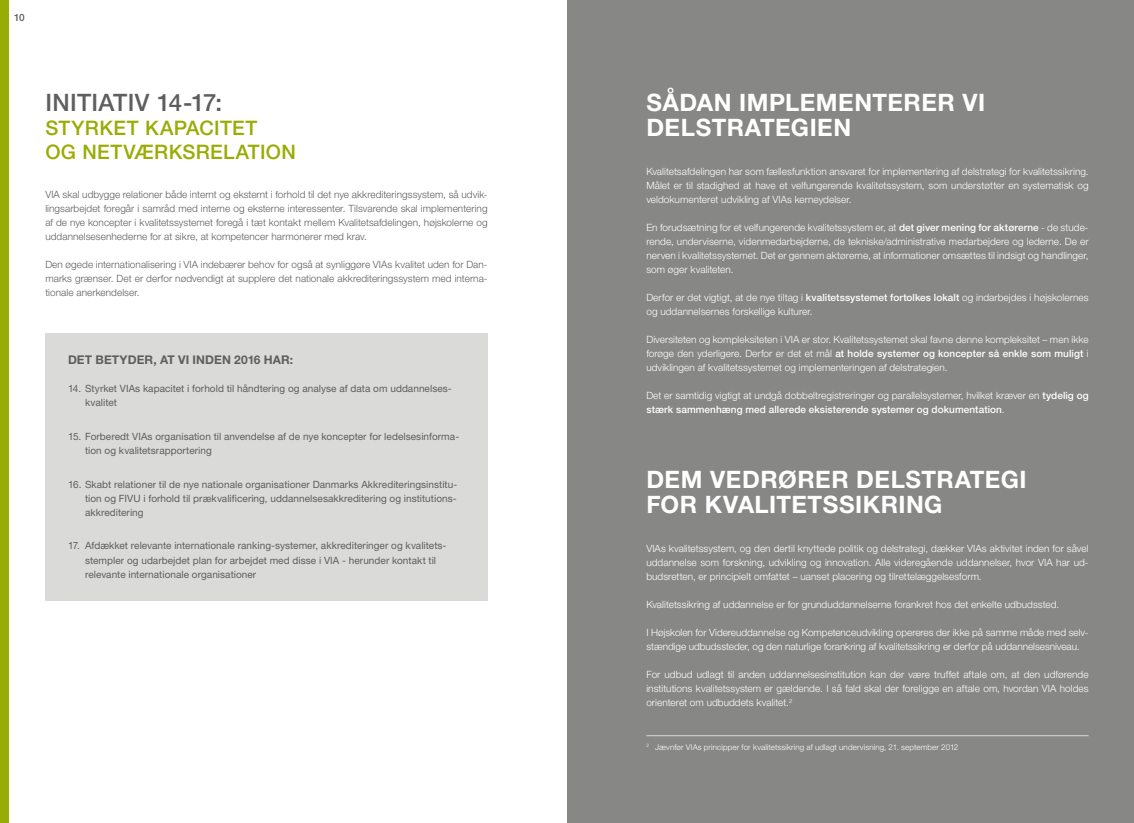
<style>
.page{position:relative;width:1134px;height:823px;background:#fff}
.page>*{position:absolute;margin:0;border:0;box-sizing:border-box;transform-origin:0 0}
.t1{font:700 24px/25px "Helvetica Neue LT Std";letter-spacing:.02em;color:#fff}
.t2{font:500 24px "Helvetica Neue LT Std";letter-spacing:.01em;color:#5e5e5e}
.t3{font:500 20px/24px "Helvetica Neue LT Std";letter-spacing:.02em;color:#99ac04}
.t4{font:700 12px "Helvetica Neue LT Std";letter-spacing:.005em;color:#5e5e5e}
.t5{font:300 10px/14px "Helvetica Neue LT Std";letter-spacing:.005em;color:#fff;text-align:justify}
.t6{font:10px/14px "Helvetica Neue LT Std";letter-spacing:.005em;color:#5e5e5e}
.t7{font:300 10px/14px "Helvetica Neue LT Std";letter-spacing:.005em;color:#5e5e5e;text-align:justify}
.t8{font:500 10px "Helvetica Neue LT Std";color:#5e5e5e}
.t9{font:300 8px "Helvetica Neue LT Std";letter-spacing:.015em;color:#fff}
.s1{font-weight:500}
</style>
<div class="page">
<div style="left:0;top:0;width:9px;height:822px;background:#99ac04"></div>
<div style="left:567px;top:0;width:567px;height:822px;background:#878786"></div>
<hr style="left:646px;top:735px;width:443px;height:1px;background:#dadad9">
<div style="left:45px;top:333px;width:443px;height:267px;background:#dadad9"></div>
<p class="t8" style="left:14px;top:12px;width:12px">10</p>
<h1 class="t2" style="left:45px;top:88px;width:178px">INITIATIV 14-17:</h1>
<h2 class="t3" style="left:45px;top:115px;width:252px">STYRKET KAPACITET<br>OG NETVÆRKSRELATION</h2>
<p class="t7" style="left:45px;top:187px;width:444px">VIA skal udbygge relationer både internt og eksternt i forhold til det nye akkrediteringssystem, så udvik&shy;lingsarbejdet foregår i samråd med interne og eksterne interessenter. Tilsvarende skal implementering af de nye koncepter i kvalitetssystemet foregå i tæt kontakt mellem Kvalitetsafdelingen, højskolerne og uddannelsesenhederne for at sikre, at kompetencer harmonerer med krav.</p>
<p class="t7" style="left:45px;top:257px;width:444px">Den øgede internationalisering i VIA indebærer behov for også at synliggøre VIAs kvalitet uden for Dan&shy;marks grænser. Det er derfor nødvendigt at supplere det nationale akkrediteringssystem med interna&shy;tionale anerkendelser.</p>
<p class="t4" style="left:68px;top:352px;width:227px">DET BETYDER, AT VI INDEN 2016 HAR:</p>
<p class="t6" style="left:85px;top:381px;width:368px;text-indent:-17px">14. Styrket VIAs kapacitet i forhold til håndtering og analyse af data om uddannelses&shy;kvalitet</p>
<p class="t6" style="left:85px;top:429px;width:376px;text-indent:-17px">15. Forberedt VIAs organisation til anvendelse af de nye koncepter for ledelsesinforma&shy;tion og kvalitetsrapportering</p>
<p class="t6" style="left:85px;top:476px;width:374px;text-align:justify;text-indent:-17px">16. Skabt relationer til de nye nationale organisationer Danmarks Akkrediteringsinstitu&shy;tion og FIVU i forhold til prækvalificering, uddannelsesakkreditering og institutions&shy;akkreditering</p>
<p class="t6" style="left:85px;top:538px;width:363px;text-indent:-17px">17. Afdækket relevante internationale ranking-systemer, akkrediteringer og kvalitets&shy;stempler og udarbejdet plan for arbejdet med disse i VIA - herunder kontakt til relevante internationale organisationer</p>
<h1 class="t1" style="left:646px;top:89px;width:340px">SÅDAN IMPLEMENTERER VI<br>DELSTRATEGIEN</h1>
<p class="t5" style="left:646px;top:164px;width:444px">Kvalitetsafdelingen har som fællesfunktion ansvaret for implementering af delstrategi for kvalitetssikring.<br>Målet er til stadighed at have et velfungerende kvalitetssystem, som understøtter en systematisk og veldokumenteret udvikling af VIAs kerneydelser.</p>
<p class="t5" style="left:646px;top:220px;width:444px">En forudsætning for et velfungerende kvalitetssystem er, at <span class="s1">det giver mening for aktørerne</span> - de stude&shy;rende, underviserne, videnmedarbejderne, de tekniske/administrative medarbejdere og lederne. De er nerven i kvalitetssystemet. Det er gennem aktørerne, at informationer omsættes til indsigt og handlinger, som øger kvaliteten.</p>
<p class="t5" style="left:646px;top:290px;width:444px">Derfor er det vigtigt, at de nye tiltag i <span class="s1">kvalitetssystemet fortolkes lokalt</span> og indarbejdes i højskolernes og uddannelsernes forskellige kulturer.</p>
<p class="t5" style="left:646px;top:332px;width:444px">Diversiteten og kompleksiteten i VIA er stor. Kvalitetssystemet skal favne denne kompleksitet – men ikke forøge den yderligere. Derfor er det et mål <span class="s1">at holde systemer og koncepter så enkle som muligt</span> i udviklingen af kvalitetssystemet og implementeringen af delstrategien.</p>
<p class="t5" style="left:646px;top:388px;width:444px">Det er samtidig vigtigt at undgå dobbeltregistreringer og parallelsystemer, hvilket kræver en <span class="s1">tydelig og stærk sammenhæng med allerede eksisterende systemer og dokumentation</span>.</p>
<h1 class="t1" style="left:646px;top:466px;width:382px">DEM VEDRØRER DELSTRATEGI<br>FOR KVALITETSSIKRING</h1>
<p class="t5" style="left:646px;top:541px;width:444px">VIAs kvalitetssystem, og den dertil knyttede politik og delstrategi, dækker VIAs aktivitet inden for såvel uddannelse som forskning, udvikling og innovation. Alle videregående uddannelser, hvor VIA har ud&shy;budsretten, er principielt omfattet – uanset placering og tilrettelæggelsesform.</p>
<p class="t5" style="left:646px;top:597px;width:414px">Kvalitetssikring af uddannelse er for grunduddannelserne forankret hos det enkelte udbudssted.</p>
<p class="t5" style="left:646px;top:625px;width:444px">I Højskolen for Videreuddannelse og Kompetenceudvikling opereres der ikke på samme måde med selv&shy;stændige udbudssteder, og den naturlige forankring af kvalitetssikring er derfor på uddannelsesniveau.</p>
<p class="t5" style="left:646px;top:667px;width:444px">For udbud udlagt til anden uddannelsesinstitution kan der være truffet aftale om, at den udførende institutions kvalitetssystem er gældende. I så fald skal der foreligge en aftale om, hvordan VIA holdes orienteret om udbuddets kvalitet.<sup>2</sup></p>
<p class="t9" style="left:646px;top:741px;width:314px"><sup>2</sup> Jævnfør VIAs principper for kvalitetssikring af udlagt undervisning, 21. september 2012</p>
</div>
